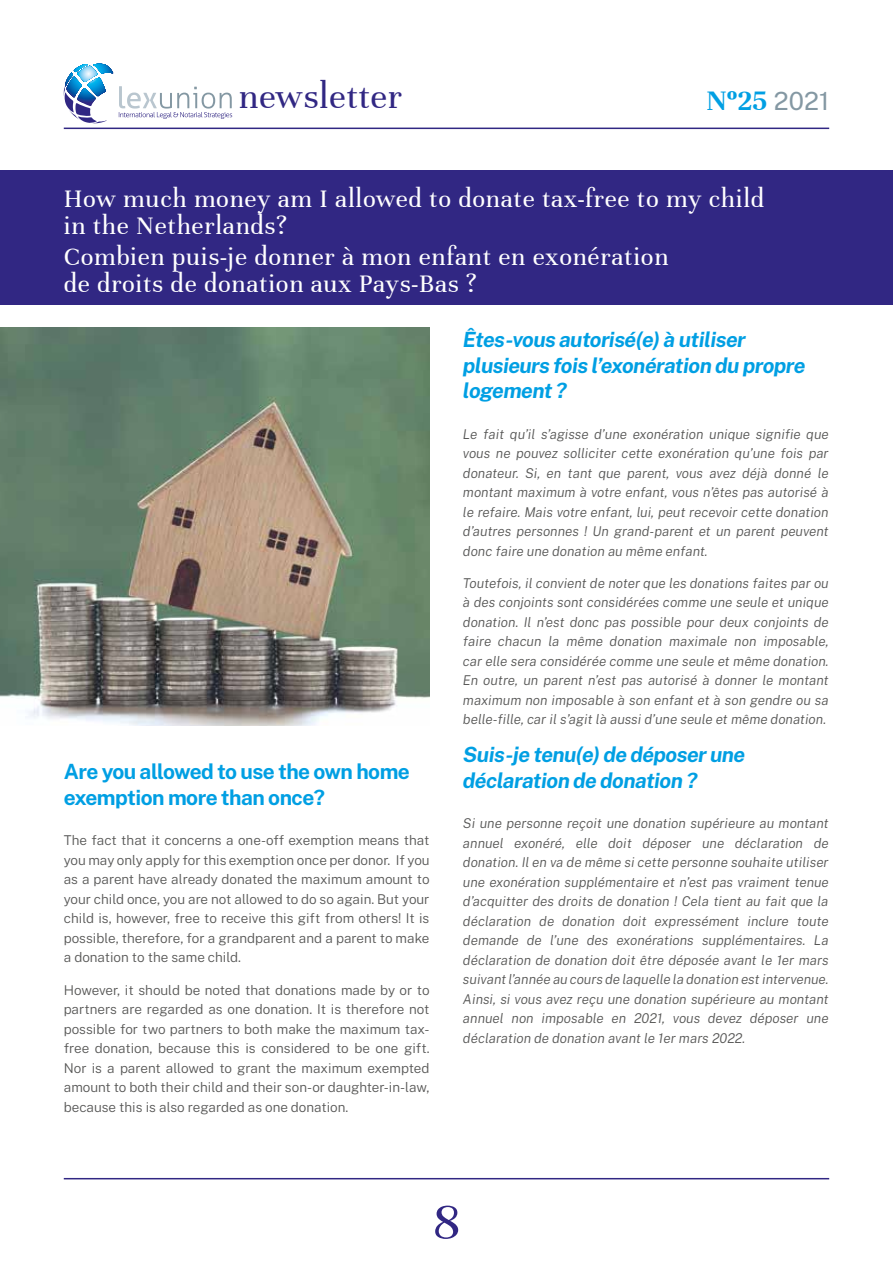
<style>
.page{position:relative;width:893px;height:1263px;background:#fff}
.page>*{position:absolute;margin:0;border:0;box-sizing:border-box;transform-origin:0 0}
.t1{font:54px "Unna";color:#312783}
.t2{font:37.5px "Unna";letter-spacing:.01em;color:#312783}
.t3{font:700 30.3px "Unna";color:#009fe3}
.t4{font:27px/27px "Unna";letter-spacing:.025em;color:#fff}
.t5{font:italic 100 21px/25.2px "Public Sans";letter-spacing:-.025em;color:#009fe3}
.t6{font:100 21px/25.2px "Public Sans";letter-spacing:-.025em;color:#009fe3}
.t7{font:italic 100 13.5px/19.5px "Public Sans";color:#575756;text-align:justify}
.t8{font:100 13.5px/19.5px "Public Sans";color:#575756;text-align:justify}
.s1{font-family:"Public Sans";font-weight:100;font-size:25.05px;color:#8498a3}
</style>
<div class="page">
<hr style="left:64px;top:128px;width:765px;height:1px;background:#312783">
<hr style="left:64px;top:1178px;width:765px;height:1px;background:#312783">
<svg style="left:119px;top:86px;width:113px;height:33px"></svg>
<svg style="left:64px;top:64px;width:49px;height:34px"></svg>
<div style="left:0;top:170px;width:893px;height:135px;background:#312783"></div>
<img style="left:0;top:327px;width:429px;height:398px">
<h2 class="t2" style="left:239px;top:75px;width:165px">newsletter</h2>
<h3 class="t3" style="left:706px;top:83px;width:124px">Nº25 <span class="s1">2021</span></h3>
<h3 class="t4" style="left:64px;top:185px;width:702px">How much money am I allowed to donate tax-free to my child in the Netherlands?</h3>
<h3 class="t4" style="left:64px;top:243px;width:606px">Combien puis-je donner à mon enfant en exonération de droits de donation aux Pays-Bas ?</h3>
<h3 class="t6" style="left:64px;top:758px;width:348px">Are you allowed to use the own home exemption more than once?</h3>
<p class="t8" style="left:64px;top:830px;width:367px">The fact that it concerns a one-off exemption means that you may only apply for this exemption once per donor. If you as a parent have already donated the maximum amount to your child once, you are not allowed to do so again. But your child is, however, free to receive this gift from others! It is possible, therefore, for a grandparent and a parent to make a donation to the same child.</p>
<p class="t8" style="left:64px;top:979px;width:367px">However, it should be noted that donations made by or to partners are regarded as one donation. It is therefore not possible for two partners to both make the maximum tax&shy;free donation, because this is considered to be one gift.<br>Nor is a parent allowed to grant the maximum exempted amount to both their child and their son-or daughter-in-law, because this is also regarded as one donation.</p>
<h3 class="t5" style="left:463px;top:327px;width:344px">Êtes-vous autorisé(e) à utiliser plusieurs fois l’exonération du propre logement ?</h3>
<p class="t7" style="left:463px;top:424px;width:367px">Le fait qu’il s’agisse d’une exonération unique signifie que vous ne pouvez solliciter cette exonération qu’une fois par donateur. Si, en tant que parent, vous avez déjà donné le montant maximum à votre enfant, vous n’êtes pas autorisé à le refaire. Mais votre enfant, lui, peut recevoir cette donation d’autres personnes ! Un grand-parent et un parent peuvent donc faire une donation au même enfant.</p>
<p class="t7" style="left:463px;top:573px;width:367px">Toutefois, il convient de noter que les donations faites par ou à des conjoints sont considérées comme une seule et unique donation. Il n’est donc pas possible pour deux conjoints de faire chacun la même donation maximale non imposable, car elle sera considérée comme une seule et même donation.<br>En outre, un parent n’est pas autorisé à donner le montant maximum non imposable à son enfant et à son gendre ou sa belle-fille, car il s’agit là aussi d’une seule et même donation.</p>
<h3 class="t5" style="left:463px;top:741px;width:284px">Suis-je tenu(e) de déposer une déclaration de donation ?</h3>
<p class="t7" style="left:463px;top:813px;width:367px">Si une personne reçoit une donation supérieure au montant annuel exonéré, elle doit déposer une déclaration de donation. Il en va de même si cette personne souhaite utiliser une exonération supplémentaire et n’est pas vraiment tenue d’acquitter des droits de donation ! Cela tient au fait que la déclaration de donation doit expressément inclure toute demande de l’une des exonérations supplémentaires. La déclaration de donation doit être déposée avant le 1er mars suivant l’année au cours de laquelle la donation est intervenue.<br>Ainsi, si vous avez reçu une donation supérieure au montant annuel non imposable en 2021, vous devez déposer une déclaration de donation avant le 1er mars 2022.</p>
<h1 class="t1" style="left:433px;top:1191px;width:28px">8</h1>
</div>
